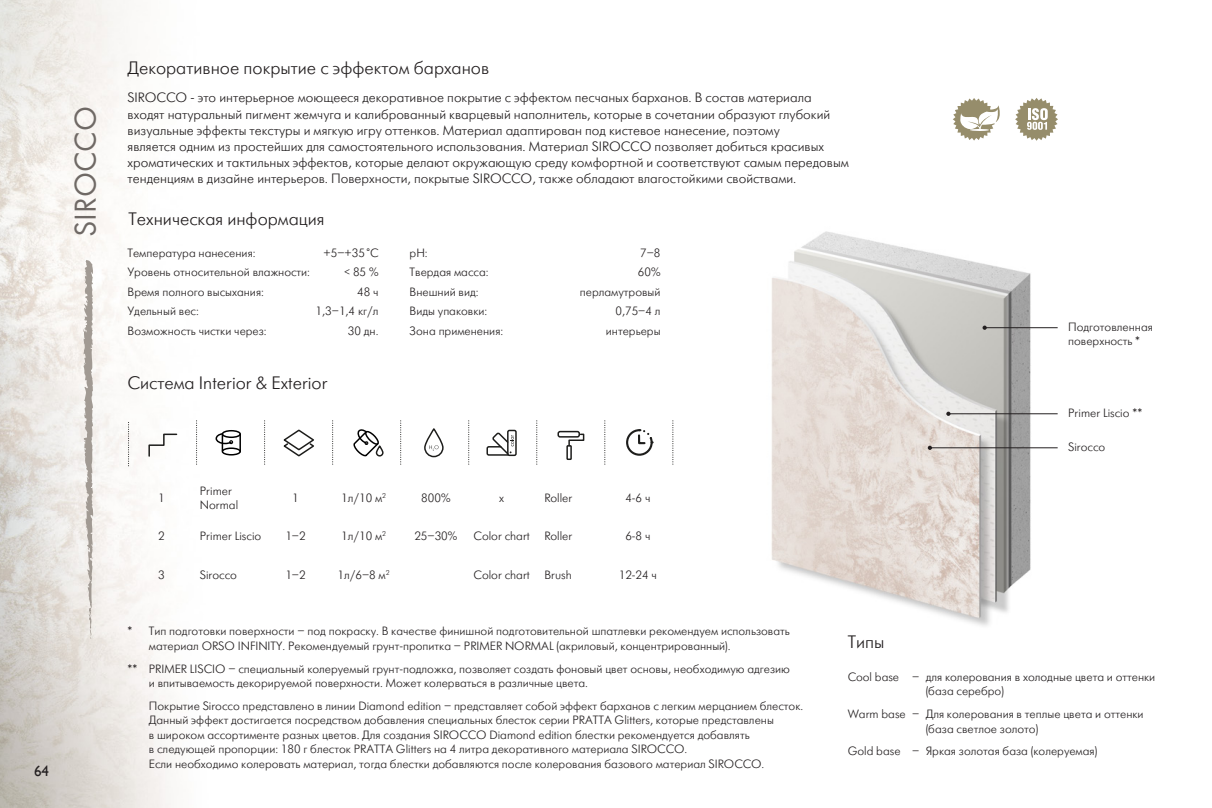
<style>
.page{position:relative;width:1212px;height:808px;background:#fff}
.page>*{position:absolute;margin:0;border:0;box-sizing:border-box;transform-origin:0 0}
.t1{font:31.5px "Futura Book C";color:#6f6965}
.Заголовок{font:18px "Futuris C";color:#231f20}
.t2{font:15px "Gill Sans";color:#231f20}
.Стиль_абзаца_1__копи{font:13.5px/16.2px "Futuris C";color:#231f20}
.таблица{font:12px/14.4px "Futuris C";color:#231f20}
.основной_текст__копи{font:12px "Futuris C";color:#231f20}
.основной_текст-мало{font:12px/14.4px "Futuris C";color:#231f20}
</style>
<div class="page">
<img style="left:0;top:0;width:1058px;height:808px">
<img style="left:706px;top:205px;width:341px;height:467px">
<hr style="left:984px;top:327px;width:73px;height:1px;background:#231f20">
<svg style="left:982px;top:326px;width:5px;height:4px"></svg>
<hr style="left:947px;top:413px;width:110px;height:1px;background:#231f20">
<svg style="left:946px;top:412px;width:4px;height:4px"></svg>
<hr style="left:929px;top:447px;width:128px;height:1px;background:#231f20">
<svg style="left:928px;top:446px;width:4px;height:4px"></svg>
<svg style="left:83px;top:259px;width:11px;height:380px;background:#cbc6c0"></svg>
<svg style="left:568px;top:433px;width:17px;height:14px"></svg>
<div style="left:557px;top:431px;width:23px;height:7px;border:2px solid #1d1d1b;border-radius:2px"></div>
<div style="left:566px;top:445px;width:6px;height:15px;border:2px solid #1d1d1b"></div>
<svg style="left:625px;top:428px;width:29px;height:29px"></svg>
<svg style="left:429px;top:445px;width:9px;height:6px"></svg>
<div style="left:424px;top:428px;width:20px;height:29px;border:1px solid #1d1d1b;border-radius:9px"></div>
<div style="left:507px;top:430px;width:10px;height:26px;border:1px solid #1d1d1b;border-radius:2px"></div>
<svg style="left:486px;top:431px;width:28px;height:25px"></svg>
<svg style="left:148px;top:433px;width:30px;height:24px"></svg>
<svg style="left:282px;top:428px;width:34px;height:29px"></svg>
<svg style="left:239px;top:435px;width:2px;height:15px"></svg>
<div style="left:222px;top:430px;width:19px;height:8px;border:2px solid #000;border-radius:50%"></div>
<div style="left:222px;top:447px;width:19px;height:8px;border:2px solid #000;border-radius:50%"></div>
<svg style="left:215px;top:432px;width:18px;height:19px"></svg>
<div style="left:376px;top:445px;width:8px;height:11px;border:1px solid #1d1d1b;border-radius:3px"></div>
<svg style="left:353px;top:427px;width:27px;height:30px"></svg>
<svg style="left:128px;top:421px;width:1px;height:45px"></svg>
<svg style="left:196px;top:421px;width:1px;height:45px"></svg>
<svg style="left:264px;top:421px;width:1px;height:45px"></svg>
<svg style="left:332px;top:421px;width:1px;height:45px"></svg>
<svg style="left:400px;top:421px;width:1px;height:45px"></svg>
<svg style="left:468px;top:421px;width:1px;height:45px"></svg>
<svg style="left:536px;top:421px;width:1px;height:45px"></svg>
<svg style="left:604px;top:421px;width:1px;height:45px"></svg>
<svg style="left:672px;top:421px;width:1px;height:45px"></svg>
<svg style="left:953px;top:98px;width:47px;height:42px"></svg>
<svg style="left:1015px;top:98px;width:43px;height:43px"></svg>
<p class="t1" style="left:68px;top:237px;width:132px;rotate:-90deg">SIROCCO</p>
<p class="t2" style="left:34px;top:762px;width:16px">64</p>
<p class="Заголовок" style="left:128px;top:58px;width:363px">Декоративное покрытие с эффектом барханов</p>
<p class="Стиль_абзаца_1__копи" style="left:128px;top:90px;width:723px">SIROCCO - это интерьерное моющееся декоративное покрытие с эффектом песчаных барханов. В состав материала входят натуральный пигмент жемчуга и калиброванный кварцевый наполнитель, которые в сочетании образуют глубокий визуальные эффекты текстуры и мягкую игру оттенков. Материал адаптирован под кистевое нанесение, поэтому<br>является одним из простейших для самостоятельного использования. Материал SIROCCO позволяет добиться красивых хроматических и тактильных эффектов, которые делают окружающую среду комфортной и соответствуют самым передовым тенденциям в дизайне интерьеров. Поверхности, покрытые SIROCCO, также обладают влагостойкими свойствами.</p>
<p class="Заголовок" style="left:129px;top:209px;width:197px">Техническая информация</p>
<p class="основной_текст__копи" style="left:128px;top:247px;width:129px">Температура нанесения:</p>
<p class="основной_текст__копи" style="left:324px;top:247px;width:56px">+5–+35°C</p>
<p class="основной_текст__копи" style="left:128px;top:266px;width:184px">Уровень относительной влажности:</p>
<p class="основной_текст__копи" style="left:344px;top:266px;width:36px">&lt; 85 %</p>
<p class="основной_текст__копи" style="left:128px;top:286px;width:138px">Время полного высыхания:</p>
<p class="основной_текст__копи" style="left:357px;top:286px;width:23px">48 ч</p>
<p class="основной_текст__копи" style="left:128px;top:305px;width:73px">Удельный вес:</p>
<p class="основной_текст__копи" style="left:316px;top:305px;width:64px">1,3–1,4 кг/л</p>
<p class="основной_текст__копи" style="left:128px;top:325px;width:141px">Возможность чистки через:</p>
<p class="основной_текст__копи" style="left:348px;top:325px;width:32px">30 дн.</p>
<p class="Заголовок" style="left:128px;top:374px;width:202px">Система Interior &amp; Exterior</p>
<p class="основной_текст__копи" style="left:410px;top:247px;width:20px">pH:</p>
<p class="основной_текст__копи" style="left:640px;top:247px;width:22px">7–8</p>
<p class="основной_текст__копи" style="left:410px;top:266px;width:80px">Твердая масса:</p>
<p class="основной_текст__копи" style="left:638px;top:266px;width:24px">60%</p>
<p class="основной_текст__копи" style="left:410px;top:286px;width:70px">Внешний вид:</p>
<p class="основной_текст__копи" style="left:580px;top:286px;width:82px">перламутровый</p>
<p class="основной_текст__копи" style="left:410px;top:305px;width:79px">Виды упаковки:</p>
<p class="основной_текст__копи" style="left:615px;top:305px;width:47px">0,75–4 л</p>
<p class="основной_текст__копи" style="left:410px;top:325px;width:95px">Зона применения:</p>
<p class="основной_текст__копи" style="left:606px;top:325px;width:56px">интерьеры</p>
<p class="таблица" style="left:158px;top:491px;width:8px">1</p>
<p class="таблица" style="left:200px;top:484px;width:40px">Primer<br>Normal</p>
<p class="таблица" style="left:292px;top:491px;width:8px">1</p>
<p class="таблица" style="left:341px;top:491px;width:46px">1л/10 м<sup>2</sup></p>
<p class="таблица" style="left:421px;top:491px;width:31px">800%</p>
<p class="таблица" style="left:499px;top:491px;width:7px">x</p>
<p class="таблица" style="left:544px;top:491px;width:30px">Roller</p>
<p class="таблица" style="left:625px;top:491px;width:27px">4-6 ч</p>
<p class="таблица" style="left:158px;top:529px;width:8px">2</p>
<p class="таблица" style="left:200px;top:529px;width:63px">Primer Liscio</p>
<p class="таблица" style="left:285px;top:529px;width:22px">1–2</p>
<p class="таблица" style="left:341px;top:529px;width:46px">1л/10 м<sup>2</sup></p>
<p class="таблица" style="left:414px;top:529px;width:44px">25–30%</p>
<p class="таблица" style="left:474px;top:529px;width:58px">Color chart</p>
<p class="таблица" style="left:544px;top:529px;width:30px">Roller</p>
<p class="таблица" style="left:625px;top:529px;width:27px">6-8 ч</p>
<p class="таблица" style="left:158px;top:567px;width:8px">3</p>
<p class="таблица" style="left:200px;top:567px;width:39px">Sirocco</p>
<p class="таблица" style="left:285px;top:567px;width:22px">1–2</p>
<p class="таблица" style="left:337px;top:567px;width:54px">1л/6–8 м<sup>2</sup></p>
<p class="таблица" style="left:474px;top:567px;width:58px">Color chart</p>
<p class="таблица" style="left:544px;top:567px;width:29px">Brush</p>
<p class="таблица" style="left:619px;top:567px;width:40px">12-24 ч</p>
<p class="таблица" style="left:1068px;top:320px;width:86px">Подготовленная поверхность *</p>
<p class="таблица" style="left:1068px;top:406px;width:76px">Primer Liscio **</p>
<p class="таблица" style="left:1068px;top:440px;width:39px">Sirocco</p>
<p class="таблица" style="left:149px;top:624px;width:643px;text-indent:-21px">* Тип подготовки поверхности – под покраску. В качестве финишной подготовительной шпатлевки рекомендуем использовать материал ORSO INFINITY. Рекомендуемый грунт-пропитка – PRIMER NORMAL (акриловый, концентрированный).</p>
<p class="таблица" style="left:149px;top:662px;width:643px;text-indent:-21px">** PRIMER LISCIO – специальный колеруемый грунт-подложка, позволяет создать фоновый цвет основы, необходимую адгезию и впитываемость декорируемой поверхности. Может колерваться в различные цвета.</p>
<p class="таблица" style="left:149px;top:699px;width:656px">Покрытие Sirocco представлено в линии Diamond edition – представляет собой эффект барханов с легким мерцанием блесток.<br>Данный эффект достигается посредством добавления специальных блесток серии PRATTA Glitters, которые представлены<br>в широком ассортименте разных цветов. Для создания SIROCCO Diamond edition блестки рекомендуется добавлять<br>в следующей пропорции: 180 г блесток PRATTA Glitters на 4 литра декоративного материала SIROCCO.<br>Если необходимо колеровать материал, тогда блестки добавляются после колерования базового материал SIROCCO.</p>
<p class="Заголовок" style="left:848px;top:632px;width:38px">Типы</p>
<p class="основной_текст-мало" style="left:926px;top:670px;width:231px;text-indent:-78px">Cool base – для колерования в холодные цвета и оттенки (база серебро)</p>
<p class="основной_текст-мало" style="left:926px;top:707px;width:219px;text-indent:-78px">Warm base – Для колерования в теплые цвета и оттенки (база светлое золото)</p>
<p class="основной_текст-мало" style="left:848px;top:744px;width:251px">Gold base – Яркая золотая база (колеруемая)</p>
</div>
